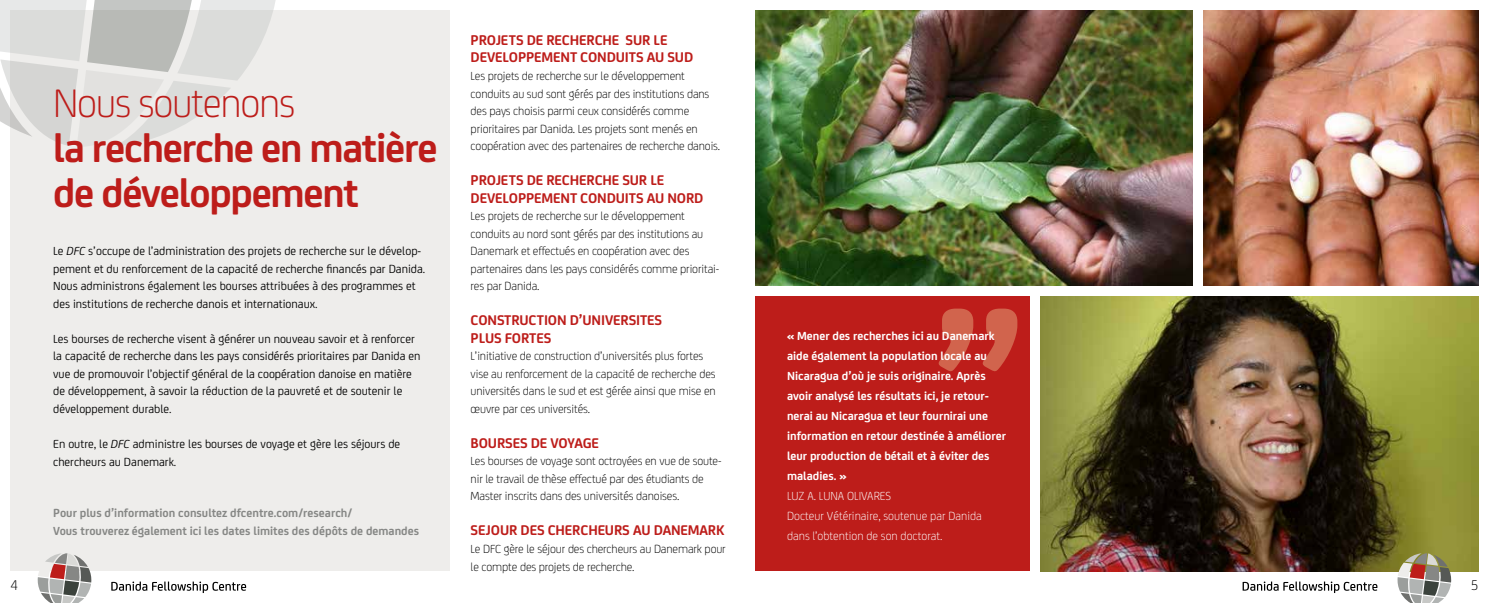
<style>
.page{position:relative;width:1489px;height:603px;background:#fff}
.page>*{position:absolute;margin:0;border:0;box-sizing:border-box;transform-origin:0 0}
.t1{font:700 42.5px/45px "FS Joey";letter-spacing:-.03em;color:#bd1d1a}
.t2{font:300 42.5px "FS Joey";letter-spacing:-.03em;color:#bd1d1a}
.t3{font:700 15px/17.5px "FS Joey";letter-spacing:-.01em;color:#bd1d1a}
.t4{font:300 15px "FS Joey";color:#000}
.t5{font:300 12.5px/17.5px "FS Joey";letter-spacing:-.01em;color:#000}
.t6{font:12.5px/17.5px "FS Joey";color:#000}
.t7{font:700 12.5px/20px "FS Joey";color:#fff}
.t8{font:700 12.5px/17.5px "FS Joey";color:#868785}
.t9{font:300 12.5px/20px "FS Joey";color:#fff}
.s1{font-style:italic}
</style>
<div class="page">
<svg style="left:111px;top:581px;width:135px;height:11px"></svg>
<div style="left:11px;top:11px;width:439px;height:559px;background:#eeedeb"></div>
<img style="left:1040px;top:296px;width:438px;height:274px">
<div style="left:755px;top:296px;width:274px;height:274px;background:#bd1d1a"></div>
<svg style="left:938px;top:308px;width:79px;height:64px"></svg>
<img style="left:755px;top:11px;width:437px;height:274px">
<img style="left:1203px;top:11px;width:275px;height:274px">
<svg style="left:0;top:0;width:278px;height:148px"></svg>
<svg style="left:1396px;top:553px;width:55px;height:49px;background:#a69c8b"></svg>
<svg style="left:1242px;top:581px;width:135px;height:11px"></svg>
<svg style="left:37px;top:553px;width:55px;height:49px"></svg>
<p class="t4" style="left:11px;top:574px;width:9px">4</p>
<h1 class="t2" style="left:53px;top:73px;width:243px">Nous soutenons</h1>
<h1 class="t1" style="left:53px;top:123px;width:386px">la recherche en matière de développement</h1>
<p class="t6" style="left:53px;top:241px;width:373px">Le <span class="s1">DFC</span> s’occupe de l’administration des projets de recherche sur le dévelop&shy;pement et du renforcement de la capacité de recherche financés par Danida.<br>Nous administrons également les bourses attribuées à des programmes et des institutions de recherche danois et internationaux.</p>
<p class="t6" style="left:53px;top:329px;width:369px">Les bourses de recherche visent à générer un nouveau savoir et à renforcer la capacité de recherche dans les pays considérés prioritaires par Danida en vue de promouvoir l’objectif général de la coopération danoise en matière de développement, à savoir la réduction de la pauvreté et de soutenir le développement durable.</p>
<p class="t6" style="left:53px;top:434px;width:348px">En outre, le <span class="s1">DFC</span> administre les bourses de voyage et gère les séjours de chercheurs au Danemark.</p>
<p class="t8" style="left:53px;top:503px;width:367px">Pour plus d’information consultez dfcentre.com/research/<br>Vous trouverez également ici les dates limites des dépôts de demandes</p>
<p class="t3" style="left:470px;top:30px;width:224px">PROJETS DE RECHERCHE SUR LE<br>DEVELOPPEMENT CONDUITS AU SUD</p>
<p class="t5" style="left:470px;top:66px;width:251px">Les projets de recherche sur le développement conduits au sud sont gérés par des institutions dans des pays choisis parmi ceux considérés comme prioritaires par Danida. Les projets sont menés en coopération avec des partenaires de recherche danois.</p>
<p class="t3" style="left:470px;top:170px;width:234px">PROJETS DE RECHERCHE SUR LE<br>DEVELOPPEMENT CONDUITS AU NORD</p>
<p class="t5" style="left:470px;top:206px;width:250px">Les projets de recherche sur le développement conduits au nord sont gérés par des institutions au Danemark et effectués en coopération avec des partenaires dans les pays considérés comme prioritai&shy;res par Danida.</p>
<p class="t3" style="left:470px;top:310px;width:193px">CONSTRUCTION D’UNIVERSITES<br>PLUS FORTES</p>
<p class="t5" style="left:470px;top:346px;width:247px">L’initiative de construction d’universités plus fortes vise au renforcement de la capacité de recherche des universités dans le sud et est gérée ainsi que mise en œuvre par ces universités.</p>
<p class="t3" style="left:470px;top:433px;width:130px">BOURSES DE VOYAGE</p>
<p class="t5" style="left:470px;top:451px;width:252px">Les bourses de voyage sont octroyées en vue de soute&shy;nir le travail de thèse effectué par des étudiants de<br>Master inscrits dans des universités danoises.</p>
<p class="t3" style="left:470px;top:520px;width:255px">SEJOUR DES CHERCHEURS AU DANEMARK</p>
<p class="t5" style="left:470px;top:539px;width:257px">Le DFC gère le séjour des chercheurs au Danemark pour le compte des projets de recherche.</p>
<p class="t7" style="left:787px;top:324px;width:220px">« Mener des recherches ici au Danemark aide également la population locale au Nicaragua d’où je suis originaire. Après avoir analysé les résultats ici, je retour&shy;nerai au Nicaragua et leur fournirai une information en retour destinée à améliorer leur production de bétail et à éviter des maladies. »</p>
<p class="t9" style="left:787px;top:484px;width:196px">LUZ A. LUNA OLIVARES<br>Docteur Vétérinaire, soutenue par Danida dans l’obtention de son doctorat.</p>
<p class="t4" style="left:1470px;top:574px;width:9px">5</p>
</div>
